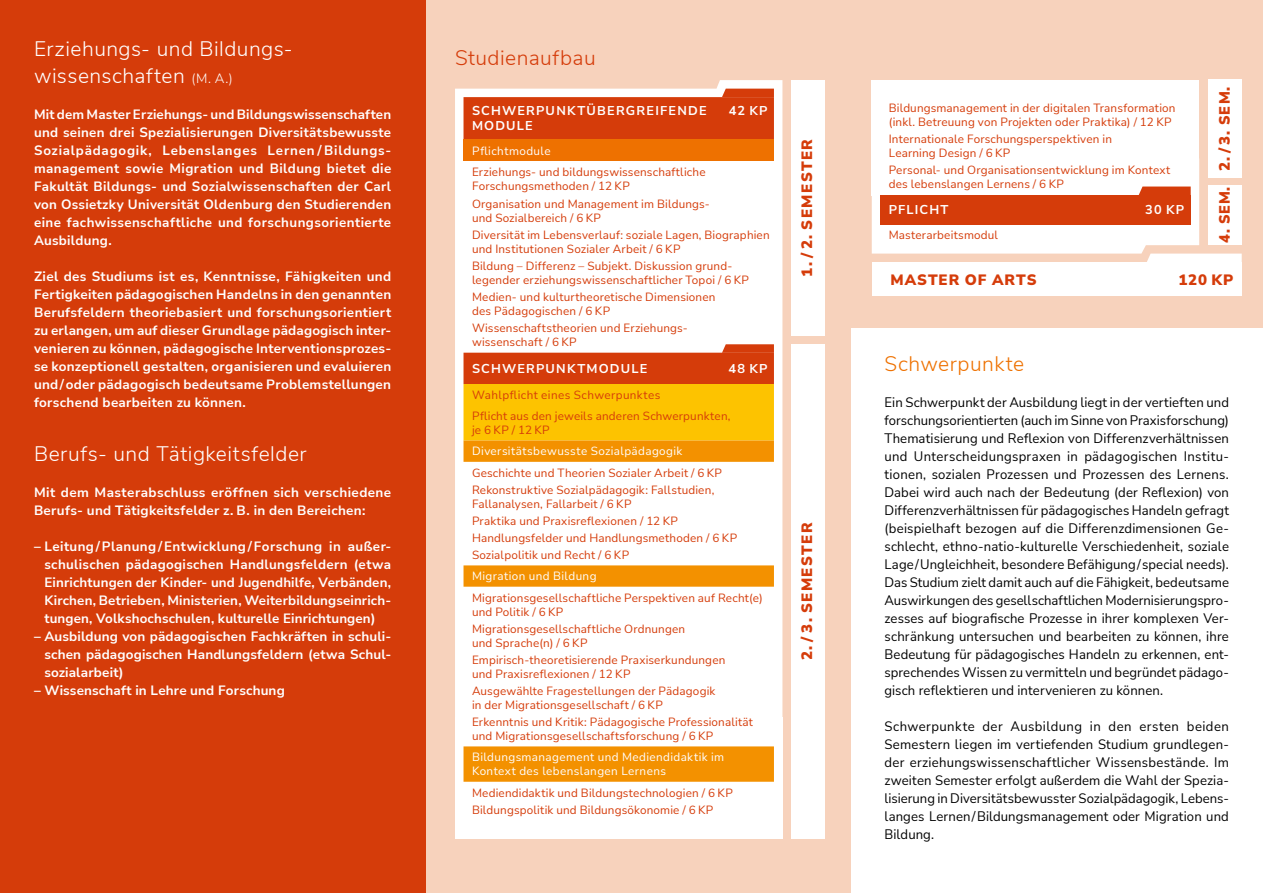
<style>
.page{position:relative;width:1263px;height:893px;background:#fff}
.page>*{position:absolute;margin:0;border:0;box-sizing:border-box;transform-origin:0 0}
.t1{font:300 21px/27px "Nunito Sans";letter-spacing:.025em;color:#fff}
.t2{font:300 21px "Nunito Sans";letter-spacing:.02em;color:#d53c0a}
.t3{font:300 21px "Nunito Sans";letter-spacing:.02em;color:#ee7100}
.t4{font:900 15px "Nunito Sans";letter-spacing:.085em;color:#d53c0a}
.t5{font:900 15px "Nunito Sans";letter-spacing:.065em;color:#d53c0a}
.t6{font:700 13.5px/18px "Nunito Sans";letter-spacing:.02em;color:#fff;text-align:justify}
.t7{font:13.5px/18px "Nunito Sans";letter-spacing:.01em;color:#000;text-align:justify}
.t8{font:700 12.75px "Nunito Sans";letter-spacing:.095em;color:#fff}
.t9{font:12.75px "Nunito Sans";color:#fff}
.t10{font:11.7px/14.1px "Nunito Sans";letter-spacing:.015em;color:#d53c0a}
.t11{font:11.7px/14.1px "Nunito Sans";letter-spacing:.035em;color:#fff}
.s1{font-size:13.5px}
</style>
<div class="page">
<div style="left:425px;top:0;width:425px;height:893px;background:#f7d2bc"></div>
<div style="left:850px;top:0;width:413px;height:327px;background:#f7d2bc"></div>
<div style="left:0;top:0;width:425px;height:893px;background:#d53c0a"></div>
<svg style="left:455px;top:80px;width:327px;height:637px;background:#fdf7f4"></svg>
<div style="left:791px;top:80px;width:33px;height:256px;background:#fff"></div>
<div style="left:1208px;top:80px;width:34px;height:98px;background:#fff"></div>
<div style="left:791px;top:344px;width:33px;height:495px;background:#fff"></div>
<div style="left:455px;top:717px;width:327px;height:122px;background:#fff"></div>
<svg style="left:463px;top:97px;width:311px;height:287px;background:#f3c8ba"></svg>
<div style="left:463px;top:140px;width:311px;height:21px;background:#ee7100"></div>
<div style="left:463px;top:384px;width:311px;height:57px;background:#fdc300"></div>
<svg style="left:463px;top:441px;width:311px;height:341px;background:#fce6c5"></svg>
<div style="left:872px;top:80px;width:327px;height:115px;background:#fff"></div>
<div style="left:872px;top:262px;width:370px;height:33px;background:#fff"></div>
<svg style="left:722px;top:89px;width:52px;height:8px"></svg>
<svg style="left:722px;top:344px;width:52px;height:9px"></svg>
<svg style="left:872px;top:159px;width:370px;height:103px"></svg>
<h1 class="t1" style="left:34px;top:34px;width:257px">Erziehungs- und Bildungs&shy;wissenschaften <span class="s1">(M. A.)</span></h1>
<p class="t6" style="left:34px;top:105px;width:359px">Mit dem Master Erziehungs- und Bildungswissenschaften und seinen drei Spezialisierungen Diversitätsbewusste Sozialpädagogik, Lebenslanges Lernen / Bildungs&shy;management sowie Migration und Bildung bietet die Fakultät Bildungs- und Sozialwissenschaften der Carl von Ossietzky Universität Oldenburg den Studierenden eine fachwissenschaftliche und forschungsorientierte Ausbildung.</p>
<p class="t6" style="left:34px;top:267px;width:359px">Ziel des Studiums ist es, Kenntnisse, Fähigkeiten und Fertigkeiten pädagogischen Handelns in den genannten Berufsfeldern theoriebasiert und forschungsorientiert zu erlangen, um auf dieser Grundlage pädagogisch inter&shy;venieren zu können, pädagogische Interventionsprozes&shy;se konzeptionell gestalten, organisieren und evaluieren und / oder pädagogisch bedeutsame Problemstellungen forschend bearbeiten zu können.</p>
<h1 class="t1" style="left:34px;top:439px;width:274px">Berufs- und Tätigkeitsfelder</h1>
<p class="t6" style="left:34px;top:483px;width:359px">Mit dem Masterabschluss eröffnen sich verschiedene<br>Berufs- und Tätigkeitsfelder z. B. in den Bereichen:</p>
<p class="t6" style="left:44px;top:537px;width:348px;text-indent:-10px">– Leitung / Planung / Entwicklung / Forschung in außer&shy;schulischen pädagogischen Handlungsfeldern (etwa Einrichtungen der Kinder- und Jugendhilfe, Verbänden, Kirchen, Betrieben, Ministerien, Weiterbildungseinrich&shy;tungen, Volkshochschulen, kulturelle Einrichtungen)</p>
<p class="t6" style="left:44px;top:627px;width:348px;text-indent:-10px">– Ausbildung von pädagogischen Fachkräften in schuli&shy;schen pädagogischen Handlungsfeldern (etwa Schul&shy;sozialarbeit)</p>
<p class="t6" style="left:34px;top:681px;width:252px">– Wissenschaft in Lehre und Forschung</p>
<h1 class="t2" style="left:455px;top:42px;width:142px">Studienaufbau</h1>
<p class="t8" style="left:472px;top:102px;width:236px">SCHWERPUNKTÜBERGREIFENDE</p>
<p class="t8" style="left:729px;top:102px;width:40px">42 KP</p>
<p class="t8" style="left:472px;top:117px;width:62px">MODULE</p>
<p class="t11" style="left:472px;top:143px;width:80px">Pflichtmodule</p>
<p class="t10" style="left:472px;top:165px;width:235px">Erziehungs- und bildungswissenschaftliche<br>Forschungsmethoden / 12 KP</p>
<p class="t10" style="left:472px;top:196px;width:239px">Organisation und Management im Bildungs&shy;und Sozialbereich / 6 KP</p>
<p class="t10" style="left:472px;top:227px;width:299px">Diversität im Lebensverlauf: soziale Lagen, Biographien und Institutionen Sozialer Arbeit / 6 KP</p>
<p class="t10" style="left:472px;top:258px;width:278px">Bildung – Differenz – Subjekt. Diskussion grund&shy;legender erziehungswissenschaftlicher Topoi / 6 KP</p>
<p class="t10" style="left:472px;top:289px;width:245px">Medien- und kulturtheoretische Dimensionen des Pädagogischen / 6 KP</p>
<p class="t10" style="left:472px;top:320px;width:217px">Wissenschaftstheorien und Erziehungs&shy;wissenschaft / 6 KP</p>
<p class="t8" style="left:472px;top:359px;width:177px">SCHWERPUNKTMODULE</p>
<p class="t8" style="left:728px;top:359px;width:41px">48 KP</p>
<p class="t10" style="left:472px;top:384px;width:260px;line-height:21.3px">Wahlpflicht eines Schwerpunktes<br>Pflicht aus den jeweils anderen Schwerpunkten,</p>
<p class="t10" style="left:472px;top:423px;width:79px">je 6 KP / 12 KP</p>
<p class="t11" style="left:472px;top:444px;width:212px">Diversitätsbewusste Sozialpädagogik</p>
<p class="t10" style="left:472px;top:464px;width:251px;line-height:17px">Geschichte und Theorien Sozialer Arbeit / 6 KP<br>Rekonstruktive Sozialpädagogik: Fallstudien,</p>
<p class="t10" style="left:472px;top:495px;width:267px;line-height:17px">Fallanalysen, Fallarbeit / 6 KP<br>Praktika und Praxisreflexionen / 12 KP Handlungsfelder und Handlungsmethoden / 6 KP Sozialpolitik und Recht / 6 KP</p>
<p class="t11" style="left:472px;top:569px;width:126px">Migration und Bildung</p>
<p class="t10" style="left:472px;top:590px;width:292px">Migrationsgesellschaftliche Perspektiven auf Recht(e) und Politik / 6 KP</p>
<p class="t10" style="left:472px;top:621px;width:215px">Migrationsgesellschaftliche Ordnungen und Sprache(n) / 6 KP</p>
<p class="t10" style="left:472px;top:652px;width:255px">Empirisch-theoretisierende Praxiserkundungen und Praxisreflexionen / 12 KP</p>
<p class="t10" style="left:472px;top:683px;width:245px">Ausgewählte Fragestellungen der Pädagogik in der Migrationsgesellschaft / 6 KP</p>
<p class="t10" style="left:472px;top:714px;width:282px">Erkenntnis und Kritik: Pädagogische Professionalität und Migrationsgesellschaftsforschung / 6 KP</p>
<p class="t11" style="left:472px;top:750px;width:254px">Bildungsmanagement und Mediendidaktik im<br>Kontext des lebenslangen Lernens</p>
<p class="t10" style="left:472px;top:784px;width:262px;line-height:17px">Mediendidaktik und Bildungstechnologien / 6 KP<br>Bildungspolitik und Bildungsökonomie / 6 KP</p>
<p class="t9" style="left:729px;top:105px;width:36px">30 KP</p>
<p class="t4" style="left:796px;top:277px;width:139px;rotate:-90deg">1. / 2. SEMESTER</p>
<p class="t4" style="left:796px;top:660px;width:139px;rotate:-90deg">2. / 3. SEMESTER</p>
<p class="t4" style="left:1214px;top:171px;width:86px;rotate:-90deg">2. / 3. SEM.</p>
<p class="t10" style="left:889px;top:100px;width:288px">Bildungsmanagement in der digitalen Transformation (inkl. Betreuung von Projekten oder Praktika) / 12 KP</p>
<p class="t10" style="left:889px;top:131px;width:225px">Internationale Forschungsperspektiven in<br>Learning Design / 6 KP</p>
<p class="t10" style="left:889px;top:163px;width:283px">Personal- und Organisationsentwicklung im Kontext des lebenslangen Lernens / 6 KP</p>
<p class="t8" style="left:889px;top:200px;width:61px">PFLICHT</p>
<p class="t8" style="left:1145px;top:200px;width:41px">30 KP</p>
<p class="t10" style="left:889px;top:228px;width:111px">Masterarbeitsmodul</p>
<p class="t5" style="left:890px;top:269px;width:147px">MASTER OF ARTS</p>
<p class="t4" style="left:1178px;top:269px;width:56px">120 KP</p>
<p class="t4" style="left:1214px;top:243px;width:58px;rotate:-90deg">4. SEM.</p>
<h1 class="t3" style="left:884px;top:348px;width:141px">Schwerpunkte</h1>
<p class="t7" style="left:884px;top:393px;width:346px">Ein Schwerpunkt der Ausbildung liegt in der vertieften und forschungsorientierten (auch im Sinne von Praxisforschung)<br>Thematisierung und Reflexion von Differenzverhältnissen und Unterscheidungspraxen in pädagogischen Institu&shy;tionen, sozialen Prozessen und Prozessen des Lernens.<br>Dabei wird auch nach der Bedeutung (der Reflexion) von Differenzverhältnissen für pädagogisches Handeln gefragt (beispielhaft bezogen auf die Differenzdimensionen Ge&shy;schlecht, ethno-natio-kulturelle Verschiedenheit, soziale Lage / Ungleichheit, besondere Befähigung / special needs).<br>Das Studium zielt damit auch auf die Fähigkeit, bedeutsame Auswirkungen des gesellschaftlichen Modernisierungspro&shy;zesses auf biografische Prozesse in ihrer komplexen Ver&shy;schränkung untersuchen und bearbeiten zu können, ihre Bedeutung für pädagogisches Handeln zu erkennen, ent&shy;sprechendes Wissen zu vermitteln und begründet pädago&shy;gisch reflektieren und intervenieren zu können.</p>
<p class="t7" style="left:884px;top:717px;width:346px">Schwerpunkte der Ausbildung in den ersten beiden Semestern liegen im vertiefenden Studium grundlegen&shy;der erziehungswissenschaftlicher Wissensbestände. Im zweiten Semester erfolgt außerdem die Wahl der Spezia&shy;lisierung in Diversitätsbewusster Sozialpädagogik, Lebens&shy;langes Lernen / Bildungsmanagement oder Migration und Bildung.</p>
</div>
